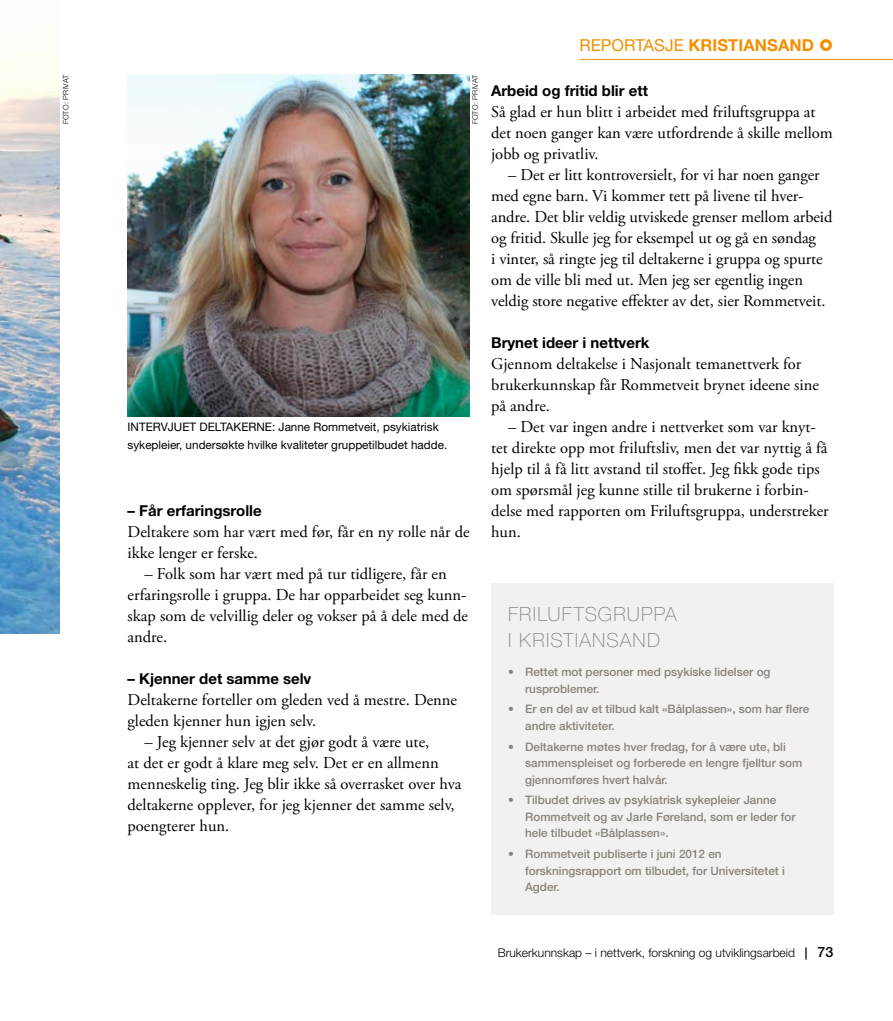
<style>
.page{position:relative;width:893px;height:1021px;background:#fff}
.page>*{position:absolute;margin:0;border:0;box-sizing:border-box;transform-origin:0 0}
.t1{font:100 19.5px/25.5px "Helvetica Neue";letter-spacing:.06em;color:#8a8279}
.t2{font:16.5px/21px "Adobe Garamond Pro";color:#000}
.t3{font:700 16.5px "Helvetica Neue";letter-spacing:.01em;color:#f39000}
.t4{font:16.5px "Helvetica Neue";color:#f39000}
.t5{font:700 15px "Helvetica Neue";color:#000}
.t6{font:300 12px "Helvetica Neue";color:#000}
.t7{font:500 11.7px/16.5px "Helvetica Neue";color:#8a8279}
.t8{font:11.7px/18px "Helvetica Neue";color:#000}
.t9{font:300 7.5px "Helvetica Neue";color:#000}
.s1{font-weight:500}
.s2{font-weight:500;font-size:14.25px}
</style>
<div class="page">
<div style="left:491px;top:583px;width:342px;height:331px;background:#f3f1f0"></div>
<img style="left:128px;top:74px;width:342px;height:343px">
<img style="left:0;top:48px;width:60px;height:586px">
<hr style="left:579px;top:59px;width:314px;height:1px;background:#f39000">
<p class="t9" style="left:61px;top:124px;width:51px;rotate:-90deg">foto: privat</p>
<p class="t9" style="left:470px;top:124px;width:51px;rotate:-90deg">foto: privat</p>
<p class="t8" style="left:128px;top:417px;width:319px">INTERVJUET DELTAKERNE: Janne Rommetveit, psykiatrisk sykepleier, undersøkte hvilke kvaliteter gruppetilbudet hadde.</p>
<p class="t5" style="left:128px;top:501px;width:136px">– Får erfaringsrolle</p>
<p class="t2" style="left:128px;top:522px;width:344px">Deltakere som har vært med før, får en ny rolle når de ikke lenger er ferske.</p>
<p class="t2" style="left:128px;top:564px;width:342px;text-indent:17px">– Folk som har vært med på tur tidligere, får en erfaringsrolle i gruppa. De har opparbeidet seg kunn&shy;skap som de velvillig deler og vokser på å dele med de andre.</p>
<p class="t5" style="left:128px;top:669px;width:185px">– Kjenner det samme selv</p>
<p class="t2" style="left:128px;top:690px;width:331px">Deltakerne forteller om gleden ved å mestre. Denne gleden kjenner hun igjen selv.</p>
<p class="t2" style="left:128px;top:732px;width:335px;text-indent:17px">– Jeg kjenner selv at det gjør godt å være ute,<br>at det er godt å klare meg selv. Det er en allmenn menneskelig ting. Jeg blir ikke så overrasket over hva deltakerne opplever, for jeg kjenner det samme selv, poengterer hun.</p>
<p class="t4" style="left:579px;top:36px;width:23px">Reportasje</p>
<p class="t3" style="left:688px;top:35px;width:127px">kr istiansand</p>
<p class="t5" style="left:491px;top:81px;width:158px">Arbeid og fritid blir ett</p>
<p class="t2" style="left:491px;top:102px;width:343px">Så glad er hun blitt i arbeidet med friluftsgruppa at det noen ganger kan være utfordrende å skille mellom jobb og privatliv.</p>
<p class="t2" style="left:491px;top:165px;width:343px;text-indent:17px">– Det er litt kontroversielt, for vi har noen ganger med egne barn. Vi kommer tett på livene til hver&shy;andre. Det blir veldig utviskede grenser mellom arbeid og fritid. Skulle jeg for eksempel ut og gå en søndag<br>i vinter, så ringte jeg til deltakerne i gruppa og spurte om de ville bli med ut. Men jeg ser egentlig ingen veldig store negative effekter av det, sier Rommetveit.</p>
<p class="t5" style="left:491px;top:333px;width:160px">Brynet ideer i nettverk</p>
<p class="t2" style="left:491px;top:354px;width:329px">Gjennom deltakelse i Nasjonalt temanettverk for brukerkunnskap får Rommetveit brynet ideene sine på andre.</p>
<p class="t2" style="left:491px;top:417px;width:339px;text-indent:17px">– Det var ingen andre i nettverket som var knyt&shy;tet direkte opp mot friluftsliv, men det var nyttig å få hjelp til å få litt avstand til stoffet. Jeg fikk gode tips om spørsmål jeg kunne stille til brukerne i forbin&shy;delse med rapporten om Friluftsgruppa, understreker hun.</p>
<p class="t1" style="left:508px;top:601px;width:86px">FRILUFTSGRUPPA<br>I KRISTIANSAND</p>
<p class="t7" style="left:525px;top:663px;width:247px;text-indent:-17px">• Rettet mot personer med psykiske lidelser og rusproblemer.</p>
<p class="t7" style="left:525px;top:700px;width:286px;text-indent:-17px">• Er en del av et tilbud kalt «Bålplassen», som har flere andre aktiviteter.</p>
<p class="t7" style="left:525px;top:738px;width:279px;text-indent:-17px">• Deltakerne møtes hver fredag, for å være ute, bli sammenspleiset og forberede en lengre fjelltur som gjennomføres hvert halvår.</p>
<p class="t7" style="left:525px;top:791px;width:272px;text-indent:-17px">• Tilbudet drives av psykiatrisk sykepleier Janne<br>Rommetveit og av Jarle Føreland, som er leder for hele tilbudet «Bålplassen».</p>
<p class="t7" style="left:525px;top:845px;width:261px;text-indent:-17px">• Rommetveit publiserte i juni 2012 en forskningsrapport om tilbudet, for Universitetet i<br>Agder.</p>
<p class="t6" style="left:498px;top:945px;width:337px">Brukerkunnskap – i nettverk, forskning og utviklingsarbeid <span class="s1">|</span> <span class="s2">73</span></p>
</div>
